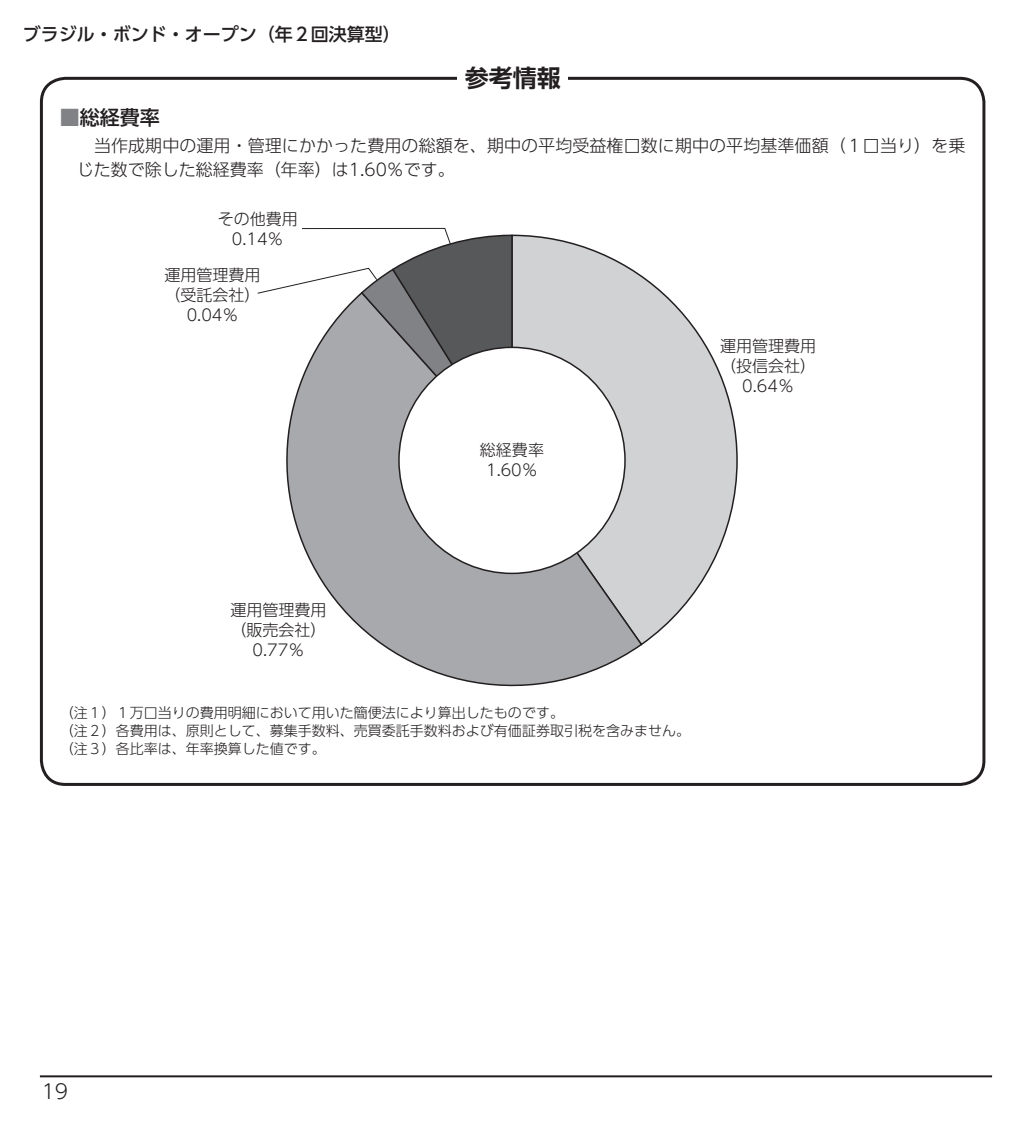
<style>
.page{position:relative;width:1032px;height:1134px;background:#fff}
.page>*{position:absolute;margin:0;border:0;box-sizing:border-box;transform-origin:0 0}
.t1{font:24px "UD Shin Go Pro De Bold 90 msp RKSJ H";color:#231f20}
.t2{font:20px "UD Shin Go Pro Medium 90 msp RKSJ H";color:#231f20}
.t3{font:20px "UD Shin Go Pro Light 90 msp RKSJ H";color:#231f20}
.t4{font:18px "UD Shin Go Pro Medium 90 msp RKSJ H";color:#231f20}
.t5{font:17px/24px "UD Shin Go Pro Light 90 msp RKSJ H";letter-spacing:.005em;color:#231f20}
.t6{font:16px/20px "UD Shin Go Pro Light 90 msp RKSJ H";color:#231f20;text-align:center}
.t7{font:14px/18px "UD Shin Go Pro Light 90 msp RKSJ H";color:#231f20}
.s1{color:#808285}
</style>
<div class="page">
<hr style="left:40px;top:1075px;width:952px;height:2px;background:#231f20">
<svg style="left:522px;top:234px;width:216px;height:410px"></svg>
<svg style="left:286px;top:291px;width:357px;height:396px"></svg>
<div style="left:399px;top:347px;width:226px;height:226px;background:#fff;border-radius:50%"></div>
<svg style="left:257px;top:227px;width:265px;height:247px"></svg>
<p class="t4" style="left:23px;top:27px;width:380px">ブラジル・ボンド・オープン（年２回決算型）</p>
<h1 class="t1" style="left:465px;top:69px;width:97px">参考情報</h1>
<h2 class="t2" style="left:60px;top:110px;width:101px"><span class="s1">■</span>総経費率</h2>
<p class="t5" style="left:77px;top:136px;width:890px">　当作成期中の運用・管理にかかった費用の総額を、期中の平均受益権口数に期中の平均基準価額（１口当り）を乗じた数で除した総経費率（年率）は1.60％です。</p>
<p class="t6" style="left:218px;top:212px;width:81px">その他費用<br>0.14％</p>
<p class="t6" style="left:165px;top:267px;width:97px">運用管理費用（受託会社）<br>0.04％</p>
<p class="t6" style="left:480px;top:443px;width:65px">総経費率<br>1.60％</p>
<p class="t6" style="left:720px;top:338px;width:97px">運用管理費用（投信会社）<br>0.64％</p>
<p class="t6" style="left:231px;top:602px;width:97px">運用管理費用（販売会社）<br>0.77％</p>
<p class="t7" style="left:60px;top:705px;width:631px">（注１）１万口当りの費用明細において用いた簡便法により算出したものです。<br>（注２）各費用は、原則として、募集手数料、売買委託手数料および有価証券取引税を含みません。（注３）各比率は、年率換算した値です。</p>
<h2 class="t3" style="left:42px;top:1083px;width:28px">19</h2>
</div>
